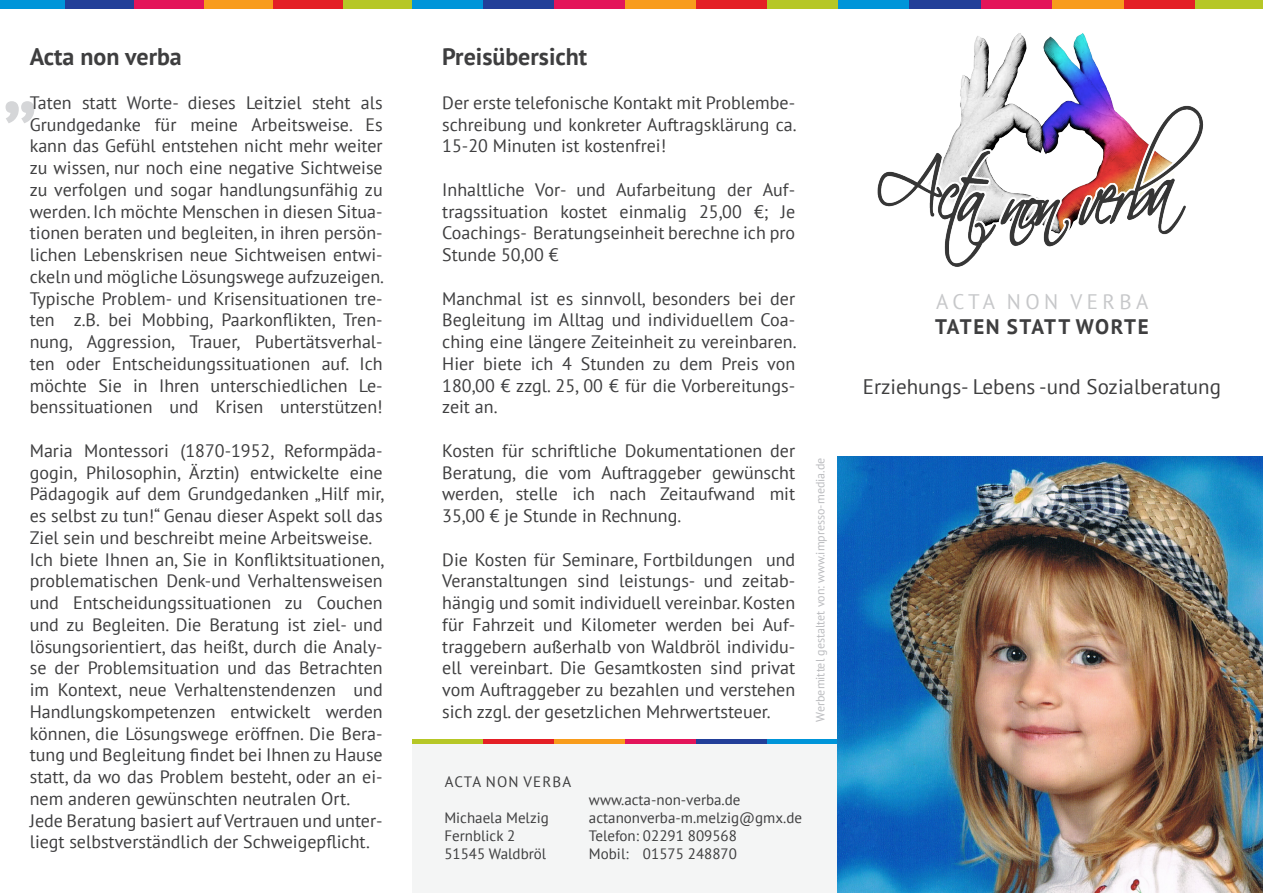
<style>
.page{position:relative;width:1263px;height:893px;background:#fff}
.page>*{position:absolute;margin:0;border:0;box-sizing:border-box;transform-origin:0 0}
.t1{font:700 90px "PT Sans";color:#d5d6d8}
.Fließtext{font:700 24px "PT Sans";color:#3e3e3f}
.t2{font:21px "PT Sans";color:#3e3e3f}
.t3{font:700 21px "PT Sans";letter-spacing:.065em;color:#3e3e3f}
.t4{font:21px "PT Sans";letter-spacing:.21em;color:#c7c8ca}
.Fließtext-2{font:18px/21.8px "PT Sans";color:#3e3e3f;text-align:justify}
.t5{font:15px/18px "PT Sans";color:#3e3e3f}
.t6{font:15px "PT Sans";letter-spacing:.08em;color:#3e3e3f}
.t7{font:12px "PT Sans";color:#babbbe}
</style>
<div class="page">
<div style="left:767px;top:739px;width:71px;height:13px;background:#0095d9"></div>
<div style="left:696px;top:739px;width:71px;height:13px;background:#223f99"></div>
<div style="left:625px;top:739px;width:71px;height:13px;background:#e3155a"></div>
<div style="left:554px;top:739px;width:71px;height:13px;background:#f89c1c"></div>
<div style="left:483px;top:739px;width:71px;height:13px;background:#e41f25"></div>
<div style="left:412px;top:739px;width:71px;height:13px;background:#b6c726"></div>
<div style="left:412px;top:744px;width:426px;height:149px;background:#f4f5f5"></div>
<div style="left:0;top:0;width:65px;height:9px;background:#0095d9"></div>
<div style="left:65px;top:0;width:70px;height:9px;background:#223f99"></div>
<div style="left:135px;top:0;width:69px;height:9px;background:#e3155a"></div>
<div style="left:204px;top:0;width:70px;height:9px;background:#f89c1c"></div>
<div style="left:274px;top:0;width:69px;height:9px;background:#e41f25"></div>
<div style="left:343px;top:0;width:69px;height:9px;background:#b6c726"></div>
<div style="left:412px;top:0;width:71px;height:9px;background:#0095d9"></div>
<div style="left:483px;top:0;width:71px;height:9px;background:#223f99"></div>
<div style="left:554px;top:0;width:71px;height:9px;background:#e3155a"></div>
<div style="left:625px;top:0;width:71px;height:9px;background:#f89c1c"></div>
<div style="left:696px;top:0;width:71px;height:9px;background:#e41f25"></div>
<div style="left:767px;top:0;width:71px;height:9px;background:#b6c726"></div>
<div style="left:838px;top:0;width:71px;height:9px;background:#0095d9"></div>
<div style="left:909px;top:0;width:72px;height:9px;background:#223f99"></div>
<div style="left:981px;top:0;width:71px;height:9px;background:#e3155a"></div>
<div style="left:1052px;top:0;width:72px;height:9px;background:#f89c1c"></div>
<div style="left:1124px;top:0;width:72px;height:9px;background:#e41f25"></div>
<div style="left:1196px;top:0;width:67px;height:9px;background:#b6c726"></div>
<img style="left:877px;top:33px;width:327px;height:234px">
<img style="left:838px;top:457px;width:425px;height:436px">
<p class="Fließtext" style="left:30px;top:41px;width:154px">Acta non verba</p>
<p class="Fließtext-2" style="left:30px;top:91px;width:356px">Taten statt Worte- dieses Leitziel steht als Grundgedanke für meine Arbeitsweise. Es kann das Gefühl entstehen nicht mehr weiter zu wissen, nur noch eine negative Sichtweise zu verfolgen und sogar handlungsunfähig zu werden. Ich möchte Menschen in diesen Situa&shy;tionen beraten und begleiten, in ihren persön&shy;lichen Lebenskrisen neue Sichtweisen entwi&shy;ckeln und mögliche Lösungswege aufzuzeigen.<br>Typische Problem- und Krisensituationen tre&shy;ten z.B. bei Mobbing, Paarkonflikten, Tren&shy;nung, Aggression, Trauer, Pubertätsverhal&shy;ten oder Entscheidungssituationen auf. Ich möchte Sie in Ihren unterschiedlichen Le&shy;benssituationen und Krisen unterstützen!</p>
<p class="Fließtext-2" style="left:30px;top:439px;width:356px">Maria Montessori (1870-1952, Reformpäda&shy;gogin, Philosophin, Ärztin) entwickelte eine Pädagogik auf dem Grundgedanken „Hilf mir, es selbst zu tun!“ Genau dieser Aspekt soll das Ziel sein und beschreibt meine Arbeitsweise.</p>
<p class="Fließtext-2" style="left:30px;top:548px;width:356px">Ich biete Ihnen an, Sie in Konfliktsituationen, problematischen Denk-und Verhaltensweisen und Entscheidungssituationen zu Couchen und zu Begleiten. Die Beratung ist ziel- und lösungsorientiert, das heißt, durch die Analy&shy;se der Problemsituation und das Betrachten im Kontext, neue Verhaltenstendenzen und Handlungskompetenzen entwickelt werden können, die Lösungswege eröffnen. Die Bera&shy;tung und Begleitung findet bei Ihnen zu Hause statt, da wo das Problem besteht, oder an ei&shy;nem anderen gewünschten neutralen Ort.</p>
<p class="Fließtext-2" style="left:30px;top:809px;width:354px">Jede Beratung basiert auf Vertrauen und unter&shy;liegt selbstverständlich der Schweigepflicht.</p>
<p class="t1" style="left:2px;top:21px;width:37px">„</p>
<p class="Fließtext" style="left:442px;top:41px;width:147px">Preisübersicht</p>
<p class="Fließtext-2" style="left:442px;top:91px;width:356px">Der erste telefonische Kontakt mit Problembe&shy;schreibung und konkreter Auftragsklärung ca.<br>15-20 Minuten ist kostenfrei!</p>
<p class="Fließtext-2" style="left:442px;top:178px;width:354px">Inhaltliche Vor- und Aufarbeitung der Auf&shy;tragssituation kostet einmalig 25,00 €; Je Coachings- Beratungseinheit berechne ich pro Stunde 50,00 €</p>
<p class="Fließtext-2" style="left:442px;top:287px;width:356px">Manchmal ist es sinnvoll, besonders bei der Begleitung im Alltag und individuellem Coa&shy;ching eine längere Zeiteinheit zu vereinbaren.<br>Hier biete ich 4 Stunden zu dem Preis von 180,00 € zzgl. 25, 00 € für die Vorbereitungs&shy;zeit an.</p>
<p class="Fließtext-2" style="left:442px;top:439px;width:354px">Kosten für schriftliche Dokumentationen der Beratung, die vom Auftraggeber gewünscht werden, stelle ich nach Zeitaufwand mit 35,00 € je Stunde in Rechnung.</p>
<p class="Fließtext-2" style="left:442px;top:548px;width:354px">Die Kosten für Seminare, Fortbildungen und Veranstaltungen sind leistungs- und zeitab&shy;hängig und somit individuell vereinbar. Kosten für Fahrzeit und Kilometer werden bei Auf&shy;traggebern außerhalb von Waldbröl individu&shy;ell vereinbart. Die Gesamtkosten sind privat vom Auftraggeber zu bezahlen und verstehen sich zzgl. der gesetzlichen Mehrwertsteuer.</p>
<p class="t7" style="left:812px;top:722px;width:266px;rotate:-90deg">Werbemittel gestaltet von: www.impresso-media.de</p>
<p class="t6" style="left:445px;top:772px;width:128px">ACTA NON VERBA</p>
<p class="t5" style="left:444px;top:809px;width:106px">Michaela Melzig</p>
<p class="t5" style="left:444px;top:827px;width:72px">Fernblick 2</p>
<p class="t5" style="left:444px;top:845px;width:103px">51545 Waldbröl</p>
<p class="t5" style="left:589px;top:790px;width:153px">www.acta-non-verba.de</p>
<p class="t5" style="left:589px;top:808px;width:215px">actanonverba-m.melzig@gmx.de<br>Telefon: 02291 809568</p>
<p class="t5" style="left:589px;top:844px;width:149px">Mobil: 01575 248870</p>
<p class="t4" style="left:936px;top:288px;width:214px">ACTA NON VERBA</p>
<p class="t3" style="left:935px;top:313px;width:215px">TATEN STATT WORTE</p>
<p class="t2" style="left:863px;top:373px;width:360px">Erziehungs- Lebens -und Sozialberatung</p>
</div>
